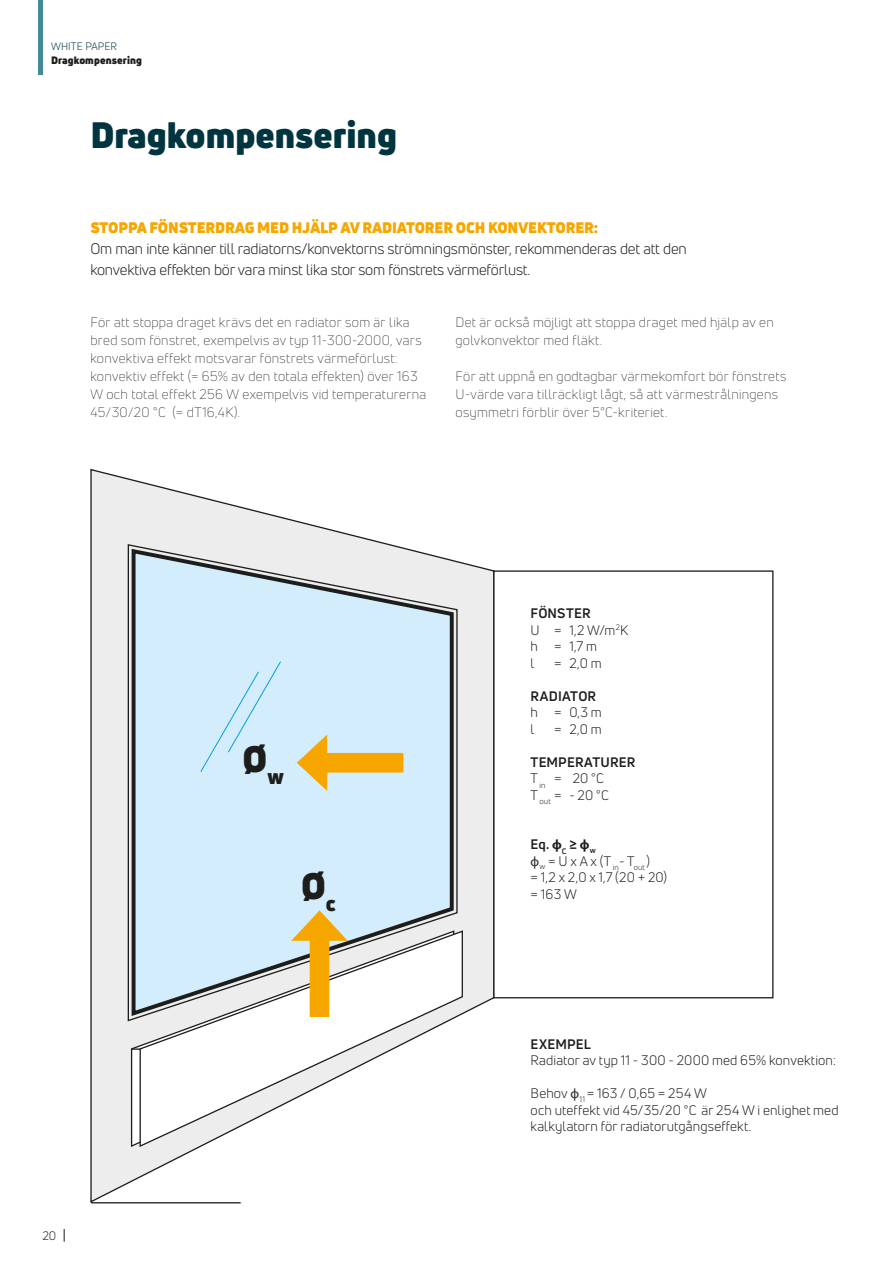
<style>
.page{position:relative;width:893px;height:1263px;background:#fff}
.page>*{position:absolute;margin:0;border:0;box-sizing:border-box;transform-origin:0 0}
.t1{font:900 36px "Uni Neue";color:#00353f}
.t2{font:900 36px "Uni Neue";color:#1d1d1b}
.t3{font:15px/21px "Uni Neue";letter-spacing:-.01em;color:#1d1d1b}
.t4{font:900 15px "Uni Neue";letter-spacing:-.01em;color:#f7a600}
.t5{font:300 13.5px/18px "Uni Neue";letter-spacing:.02em;color:#1d1d1b}
.t6{font:13.5px/16.5px "Uni Neue";letter-spacing:.01em;color:#1d1d1b}
.t7{font:700 13.5px "Uni Neue";letter-spacing:.015em;color:#1d1d1b}
.t8{font:12px "Uni Neue";color:#1d1d1b}
.t9{font:900 10.5px "Uni Neue";letter-spacing:.01em;color:#1d1d1b}
.t10{font:10.5px "Uni Neue";letter-spacing:.01em;color:#00353f}
.s1{font-weight:700}
.s2{font-family:"Myriad Pro";font-weight:700}
.s3{font-family:"Myriad Pro"}
.s4{color:#fff}
</style>
<div class="page">
<svg style="left:64px;top:1229px;width:1px;height:13px"></svg>
<div style="left:38px;top:0;width:5px;height:74px;background:#458998"></div>
<svg style="left:90px;top:468px;width:405px;height:736px"></svg>
<div style="left:493px;top:570px;width:280px;height:428px;border:1px solid #1d1d1b"></div>
<svg style="left:129px;top:547px;width:327px;height:472px"></svg>
<svg style="left:130px;top:929px;width:9px;height:219px"></svg>
<svg style="left:139px;top:929px;width:325px;height:219px"></svg>
<div style="left:310px;top:929px;width:19px;height:88px;background:#f7a600"></div>
<svg style="left:291px;top:910px;width:57px;height:31px"></svg>
<div style="left:316px;top:753px;width:87px;height:19px;background:#f7a600"></div>
<svg style="left:297px;top:734px;width:30px;height:57px"></svg>
<div style="left:199px;top:660px;width:83px;height:113px;background:#d4edfc"></div>
<hr style="left:91px;top:1202px;width:150px;height:1px;background:#1d1d1b">
<svg style="left:132px;top:1048px;width:8px;height:2px"></svg>
<p class="t10" style="left:51px;top:40px;width:68px">WHITE PAPER</p>
<p class="t9" style="left:51px;top:53px;width:93px">Dragkompensering</p>
<h1 class="t1" style="left:90px;top:110px;width:308px">Dragkompensering</h1>
<p class="t4" style="left:90px;top:217px;width:509px">STOPPA FÖNSTERDRAG MED HJÄLP AV RADIATORER OCH KONVEKTORER:</p>
<p class="t3" style="left:90px;top:238px;width:598px">Om man inte känner till radiatorns/konvektorns strömningsmönster, rekommenderas det att den konvektiva effekten bör vara minst lika stor som fönstrets värmeförlust.</p>
<p class="t5" style="left:90px;top:313px;width:337px">För att stoppa draget krävs det en radiator som är lika bred som fönstret, exempelvis av typ 11-300-2000, vars konvektiva effekt motsvarar fönstrets värmeförlust: konvektiv effekt (= 65% av den totala effekten) över 163<br>W och total effekt 256 W exempelvis vid temperaturerna 45/30/20 °C (= dT16,4K).</p>
<p class="t5" style="left:455px;top:313px;width:320px">Det är också möjligt att stoppa draget med hjälp av en golvkonvektor med fläkt.</p>
<p class="t5" style="left:455px;top:367px;width:332px">För att uppnå en godtagbar värmekomfort bör fönstrets<br>U-värde vara tillräckligt lågt, så att värmestrålningens osymmetri förblir över 5°C-kriteriet.</p>
<p class="t8" style="left:43px;top:1228px;width:15px">20</p>
<h1 class="t2" style="left:243px;top:733px;width:43px">Ø<sub>w</sub></h1>
<h1 class="t2" style="left:301px;top:861px;width:36px">Ø<sub>c</sub></h1>
<p class="t6" style="left:531px;top:605px;width:99px"><span class="s1">FÖNSTER<br></span>U = 1,2 W/m<sup>2</sup>K h = 1,7 m<br>l</p>
<p class="t6" style="left:554px;top:655px;width:49px">= 2,0 m</p>
<p class="t7" style="left:531px;top:687px;width:67px">RADIATOR</p>
<p class="t6" style="left:531px;top:704px;width:73px">h = 0,3 m l</p>
<p class="t6" style="left:554px;top:721px;width:49px">= 2,0 m</p>
<p class="t6" style="left:531px;top:754px;width:106px"><span class="s1">TEMPERATURER<br></span>T <sub>in</sub> = 20 °C<br>T <sub>out</sub> = - 20 °C</p>
<p class="t6" style="left:531px;top:836px;width:138px"><span class="s1">Eq.</span> <span class="s2">ф</span><sub>C</sub> <span class="s1">≥</span> <span class="s2">ф</span><sub>w<br></sub><span class="s3">ф</span><sub>w</sub> = U x A x (T <sub>in</sub>- T<sub>out</sub> )<br>= 1,2 x 2,0 x 1,7 (20 + 20) = 163 W</p>
<p class="t7" style="left:531px;top:1035px;width:62px">EXEMPEL</p>
<p class="t6" style="left:531px;top:1052px;width:307px">Radiator av typ 11 - 300 - 2000 med 65% konvektion:</p>
<p class="t6" style="left:531px;top:1085px;width:310px">Behov <span class="s3">ф</span><sub>11</sub> = 163 / 0,65 = 254 W<br>och uteffekt vid 45/35/20 °C<span class="s4">°</span>är 254 W i enlighet med kalkylatorn för radiatorutgångseffekt.</p>
</div>
